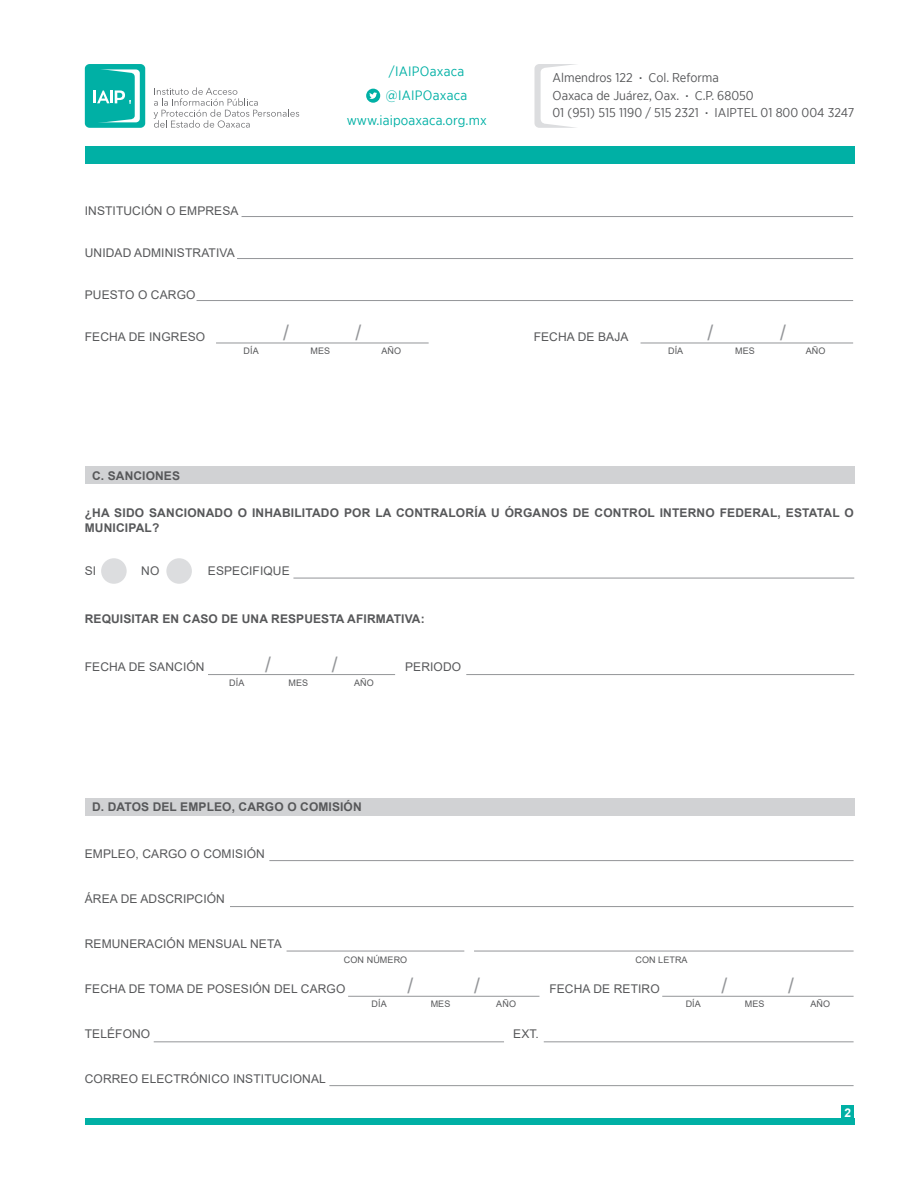
<style>
.page{position:relative;width:918px;height:1188px;background:#fff}
.page>*{position:absolute;margin:0;border:0;box-sizing:border-box;transform-origin:0 0}
.t1{font:21px "Arial";color:#939598}
.t2{font:13.5px "Gotham Narrow";letter-spacing:.015em;color:#00b0a5}
.t3{font:12.75px/17.2px "Gotham Narrow";color:#57585a}
.t4{font:12px "Arial";letter-spacing:.01em;color:#57585a}
.t5{font:700 12px/14.4px "Arial";letter-spacing:.015em;color:#57585a}
.t6{font:700 12px "Arial";color:#fff}
.t7{font:9px "Arial";letter-spacing:.01em;color:#57585a}
</style>
<div class="page">
<div style="left:85px;top:1118px;width:769px;height:6px;background:#00b0a5"></div>
<hr style="left:197px;top:300px;width:656px;height:1px;background:#939598">
<hr style="left:237px;top:258px;width:616px;height:1px;background:#939598">
<hr style="left:242px;top:216px;width:611px;height:1px;background:#939598">
<hr style="left:641px;top:343px;width:212px;height:1px;background:#939598">
<hr style="left:216px;top:343px;width:213px;height:1px;background:#939598">
<div style="left:85px;top:467px;width:769px;height:17px;background:#d1d2d4"></div>
<hr style="left:293px;top:578px;width:561px;height:1px;background:#939598">
<hr style="left:466px;top:674px;width:388px;height:1px;background:#939598">
<hr style="left:208px;top:674px;width:187px;height:1px;background:#939598">
<hr style="left:329px;top:1085px;width:525px;height:1px;background:#939598">
<div style="left:85px;top:798px;width:769px;height:17px;background:#d1d2d4"></div>
<hr style="left:269px;top:860px;width:585px;height:1px;background:#939598">
<hr style="left:230px;top:906px;width:624px;height:1px;background:#939598">
<hr style="left:154px;top:1042px;width:350px;height:1px;background:#939598">
<hr style="left:544px;top:1042px;width:310px;height:1px;background:#939598">
<hr style="left:662px;top:996px;width:192px;height:1px;background:#939598">
<hr style="left:348px;top:996px;width:191px;height:1px;background:#939598">
<hr style="left:474px;top:951px;width:380px;height:1px;background:#939598">
<hr style="left:287px;top:951px;width:177px;height:1px;background:#939598">
<div style="left:85px;top:64px;width:60px;height:64px;background:#00b0a5;border-radius:5px"></div>
<div style="left:90px;top:69px;width:50px;height:53px;background:#fff;border-radius:4px"></div>
<svg style="left:90px;top:69px;width:45px;height:54px;background:#25bbb2"></svg>
<svg style="left:154px;top:87px;width:145px;height:41px"></svg>
<svg style="left:535px;top:64px;width:41px;height:64px"></svg>
<svg style="left:366px;top:89px;width:14px;height:14px"></svg>
<div style="left:85px;top:146px;width:769px;height:18px;background:#00b0a5"></div>
<div style="left:101px;top:558px;width:26px;height:26px;background:#dcdddf;border-radius:50%"></div>
<div style="left:166px;top:558px;width:26px;height:26px;background:#dcdddf;border-radius:50%"></div>
<div style="left:842px;top:1105px;width:12px;height:19px;background:#00b0a5"></div>
<p class="t2" style="left:389px;top:63px;width:77px">/IAIPOaxaca</p>
<p class="t2" style="left:386px;top:87px;width:83px">@IAIPOaxaca</p>
<p class="t2" style="left:347px;top:112px;width:142px">www.iaipoaxaca.org.mx</p>
<p class="t3" style="left:553px;top:69px;width:303px">Almendros 122 <sup>.</sup> Col. Reforma<br>Oaxaca de Juárez, Oax. <sup>.</sup> C.P. 68050<br>01 (951) 515 1190 / 515 2321 <sup>.</sup> IAIPTEL 01 800 004 3247</p>
<p class="t4" style="left:85px;top:202px;width:155px">INSTITUCIÓN O EMPRESA</p>
<p class="t4" style="left:85px;top:244px;width:151px">UNIDAD ADMINISTRATIVA</p>
<p class="t4" style="left:85px;top:286px;width:112px">PUESTO O CARGO</p>
<p class="t4" style="left:85px;top:328px;width:122px">FECHA DE INGRESO</p>
<p class="t1" style="left:283px;top:318px;width:7px">/</p>
<p class="t1" style="left:356px;top:318px;width:7px">/</p>
<p class="t4" style="left:534px;top:328px;width:96px">FECHA DE BAJA</p>
<p class="t1" style="left:708px;top:318px;width:7px">/</p>
<p class="t1" style="left:780px;top:318px;width:7px">/</p>
<p class="t7" style="left:244px;top:345px;width:17px">DÍA</p>
<p class="t7" style="left:311px;top:345px;width:21px">MES</p>
<p class="t7" style="left:381px;top:345px;width:21px">AÑO</p>
<p class="t7" style="left:668px;top:345px;width:17px">DÍA</p>
<p class="t7" style="left:735px;top:345px;width:21px">MES</p>
<p class="t7" style="left:806px;top:345px;width:21px">AÑO</p>
<h6 class="t5" style="left:92px;top:468px;width:89px">C. SANCIONES</h6>
<p class="t5" style="left:85px;top:506px;width:770px">¿HA SIDO SANCIONADO O INHABILITADO POR LA CONTRALORÍA U ÓRGANOS DE CONTROL INTERNO FEDERAL, ESTATAL O<br>MUNICIPAL?</p>
<p class="t4" style="left:85px;top:563px;width:13px">SI</p>
<p class="t4" style="left:141px;top:563px;width:20px">NO</p>
<p class="t4" style="left:208px;top:563px;width:83px">ESPECIFIQUE</p>
<p class="t5" style="left:85px;top:612px;width:341px">REQUISITAR EN CASO DE UNA RESPUESTA AFIRMATIVA:</p>
<p class="t4" style="left:85px;top:659px;width:121px">FECHA DE SANCIÓN</p>
<p class="t1" style="left:265px;top:650px;width:7px">/</p>
<p class="t1" style="left:332px;top:650px;width:7px">/</p>
<p class="t4" style="left:405px;top:659px;width:58px">PERIODO</p>
<p class="t7" style="left:229px;top:676px;width:17px">DÍA</p>
<p class="t7" style="left:288px;top:676px;width:21px">MES</p>
<p class="t7" style="left:354px;top:676px;width:21px">AÑO</p>
<h6 class="t5" style="left:92px;top:800px;width:271px">D. DATOS DEL EMPLEO, CARGO O COMISIÓN</h6>
<p class="t4" style="left:85px;top:846px;width:182px">EMPLEO, CARGO O COMISIÓN</p>
<p class="t4" style="left:85px;top:891px;width:142px">ÁREA DE ADSCRIPCIÓN</p>
<p class="t4" style="left:85px;top:936px;width:198px">REMUNERACIÓN MENSUAL NETA</p>
<p class="t7" style="left:344px;top:954px;width:65px">CON NÚMERO</p>
<p class="t7" style="left:635px;top:954px;width:54px">CON LETRA</p>
<p class="t4" style="left:85px;top:981px;width:262px">FECHA DE TOMA DE POSESIÓN DEL CARGO</p>
<p class="t7" style="left:372px;top:998px;width:17px">DÍA</p>
<p class="t1" style="left:408px;top:971px;width:7px">/</p>
<p class="t1" style="left:474px;top:971px;width:7px">/</p>
<p class="t4" style="left:549px;top:981px;width:112px">FECHA DE RETIRO</p>
<p class="t7" style="left:686px;top:998px;width:17px">DÍA</p>
<p class="t7" style="left:496px;top:998px;width:21px">AÑO</p>
<p class="t7" style="left:431px;top:998px;width:21px">MES</p>
<p class="t4" style="left:85px;top:1026px;width:67px">TELÉFONO</p>
<p class="t4" style="left:513px;top:1026px;width:27px">EXT.</p>
<p class="t4" style="left:85px;top:1071px;width:243px">CORREO ELECTRÓNICO INSTITUCIONAL</p>
<p class="t1" style="left:722px;top:971px;width:7px">/</p>
<p class="t7" style="left:745px;top:998px;width:21px">MES</p>
<p class="t1" style="left:788px;top:971px;width:7px">/</p>
<p class="t7" style="left:810px;top:998px;width:21px">AÑO</p>
<p class="t6" style="left:844px;top:1104px;width:8px">2</p>
</div>
